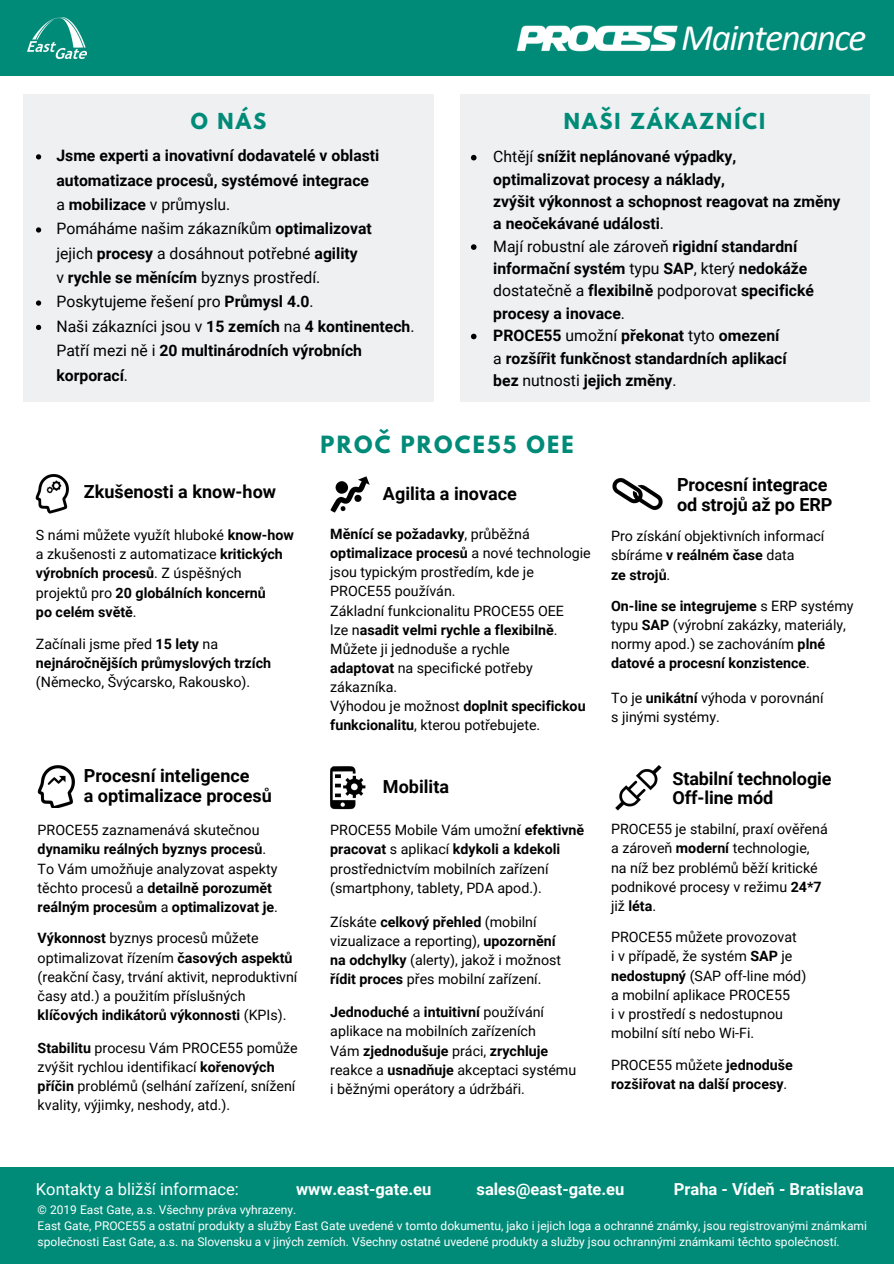
<style>
.page{position:relative;width:894px;height:1264px;background:#fff}
.page>*{position:absolute;margin:0;border:0;box-sizing:border-box;transform-origin:0 0}
.t1{font:italic 37.5px "Calibri";letter-spacing:-.045em;color:#fff}
.t2{font:700 21px "League Spartan";letter-spacing:.105em;color:#008b78}
.t3{font:700 19.5px "League Spartan";letter-spacing:.105em;color:#008b78}
.t4{font:700 18px/19.2px "Roboto";color:#000}
.t5{font:700 16.5px "Roboto";color:#fff}
.t6{font:16.5px "Roboto";color:#fff}
.t7{font:700 15.75px/22.4px "Roboto";color:#000}
.t8{font:14.25px/19.2px "Roboto";color:#000}
.t9{font:700 14.25px/19.2px "Roboto";color:#000}
.t10{font:12px/15.8px "Roboto";color:#fff}
.s1{font-weight:400}
.s2{font-weight:700}
</style>
<div class="page">
<div style="left:0;top:0;width:893px;height:75px;background:#008b78"></div>
<img style="left:28px;top:18px;width:58px;height:40px">
<div style="left:460px;top:95px;width:409px;height:307px;background:#eef0f2"></div>
<svg style="left:471px;top:155px;width:5px;height:5px"></svg>
<svg style="left:471px;top:244px;width:5px;height:6px"></svg>
<svg style="left:471px;top:334px;width:5px;height:5px"></svg>
<div style="left:23px;top:95px;width:410px;height:307px;background:#eef0f2"></div>
<svg style="left:36px;top:154px;width:5px;height:5px"></svg>
<svg style="left:36px;top:227px;width:5px;height:5px"></svg>
<svg style="left:36px;top:300px;width:5px;height:6px"></svg>
<svg style="left:36px;top:325px;width:5px;height:5px"></svg>
<div style="left:0;top:1167px;width:893px;height:96px;background:#008b78"></div>
<img style="left:36px;top:475px;width:33px;height:39px">
<img style="left:330px;top:476px;width:39px;height:37px">
<img style="left:612px;top:478px;width:51px;height:33px">
<img style="left:37px;top:765px;width:38px;height:42px">
<img style="left:330px;top:766px;width:36px;height:44px">
<img style="left:615px;top:765px;width:47px;height:46px">
<img style="left:516px;top:25px;width:161px;height:26px">
<h1 class="t1" style="left:681px;top:22px;width:187px">Maintenance</h1>
<h3 class="t3" style="left:191px;top:111px;width:77px">O NÁS</h3>
<h3 class="t3" style="left:563px;top:111px;width:203px">NAŠI ZÁKAZNÍCI</h3>
<p class="t7" style="left:56px;top:144px;width:359px;line-height:24.3px">Jsme experti a inovativní dodavatelé v oblasti automatizace procesů, systémové integrace<br><span class="s1">a</span> mobilizace <span class="s1">v průmyslu.<br>Pomáháme našim zákazníkům</span> optimalizovat<br><span class="s1">jejich</span> procesy <span class="s1">a dosáhnout potřebné</span> agility<br><span class="s1">v</span> rychle se měnícím <span class="s1">byznys prostředí.<br>Poskytujeme řešení pro</span> Průmysl 4.0<span class="s1">.<br>Naši zákazníci jsou v</span> 15 zemích <span class="s1">na</span> 4 kontinentech<span class="s1">.<br>Patří mezi ně i</span> 20 multinárodních výrobních korporací<span class="s1">.</span></p>
<p class="t7" style="left:493px;top:146px;width:348px"><span class="s1">Chtějí</span> snížit neplánované výpadky,<br>optimalizovat procesy a náklady,<br>zvýšit výkonnost a schopnost reagovat na změny a neočekávané události<span class="s1">.<br>Mají robustní ale zároveň</span> rigidní standardní informační systém <span class="s1">typu</span> SAP<span class="s1">, který</span> nedokáže <span class="s1">dostatečně a</span> flexibilně <span class="s1">podporovat</span> specifické procesy a inovace<span class="s1">.<br></span>PROCE55 <span class="s1">umožní</span> překonat <span class="s1">tyto</span> omezení<br><span class="s1">a</span> rozšířit funkčnost standardních aplikací<br>bez <span class="s1">nutnosti</span> jejich změny<span class="s1">.</span></p>
<p class="t4" style="left:84px;top:482px;width:194px">Zkušenosti a know-how</p>
<p class="t8" style="left:36px;top:525px;width:259px">S námi můžete využít hluboké <span class="s2">know-how </span>a zkušenosti z automatizace <span class="s2">kritických výrobních procesů</span>. Z úspěšných projektů pro <span class="s2">20 globálních koncernů<br>po celém světě</span>.</p>
<p class="t9" style="left:36px;top:634px;width:236px"><span class="s1">Začínali jsme před</span> 15 lety <span class="s1">na </span>nejnáročnějších průmyslových trzích</p>
<p class="t8" style="left:36px;top:672px;width:216px">(Německo, Švýcarsko, Rakousko).</p>
<p class="t4" style="left:84px;top:766px;width:189px">Procesní inteligence<br>a optimalizace procesů</p>
<p class="t9" style="left:38px;top:820px;width:242px"><span class="s1">PROCE55 zaznamenává skutečnou </span>dynamiku reálných byznys procesů<span class="s1">.<br>To Vám umožňuje analyzovat aspekty těchto procesů a</span> detailně porozumět reálným procesům <span class="s1">a</span> optimalizovat je<span class="s1">.</span></p>
<p class="t8" style="left:38px;top:929px;width:261px"><span class="s2">Výkonnost</span> byznys procesů můžete optimalizovat řízením <span class="s2">časových aspektů </span>(reakční časy, trvání aktivit, neproduktivní časy atd.) a použitím příslušných <span class="s2">klíčových indikátorů výkonnosti</span> (KPIs).</p>
<p class="t8" style="left:38px;top:1038px;width:261px"><span class="s2">Stabilitu</span> procesu Vám PROCE55 pomůže zvýšit rychlou identifikací <span class="s2">kořenových příčin</span> problémů (selhání zařízení, snížení kvality, výjimky, neshody, atd.).</p>
<h2 class="t2" style="left:320px;top:434px;width:255px">PROČ PROCE55 OEE</h2>
<p class="t4" style="left:383px;top:484px;width:135px">Agilita a inovace</p>
<p class="t4" style="left:676px;top:475px;width:157px">Procesní integrace od strojů až po ERP</p>
<p class="t8" style="left:330px;top:524px;width:262px"><span class="s2">Měnící se požadavky</span>, průběžná <span class="s2">optimalizace procesů</span> a nové technologie jsou typickým prostředím, kde je<br>PROCE55 používán.<br>Základní funkcionalitu PROCE55 OEE<br>lze n<span class="s2">asadit velmi rychle a flexibilně</span>.<br>Můžete ji jednoduše a rychle<br><span class="s2">adaptovat</span> na specifické potřeby zákazníka.<br>Výhodou je možnost <span class="s2">doplnit specifickou funkcionalitu</span>, kterou potřebujete.</p>
<p class="t8" style="left:611px;top:527px;width:215px">Pro získání objektivních informací sbíráme <span class="s2">v reálném čase</span> data<br><span class="s2">ze strojů</span>.</p>
<p class="t8" style="left:611px;top:596px;width:244px"><span class="s2">On-line se integrujeme</span> s ERP systémy typu <span class="s2">SAP</span> (výrobní zakázky, materiály, normy apod.) se zachováním <span class="s2">plné datové a procesní konzistence</span>.</p>
<p class="t8" style="left:611px;top:688px;width:214px">To je <span class="s2">unikátní</span> výhoda v porovnání s jinými systémy.</p>
<p class="t4" style="left:383px;top:777px;width:68px">Mobilita</p>
<p class="t8" style="left:330px;top:820px;width:255px">PROCE55 Mobile Vám umožní <span class="s2">efektivně pracovat</span> s aplikací <span class="s2">kdykoli a kdekoli </span>prostřednictvím mobilních zařízení (smartphony, tablety, PDA apod.).</p>
<p class="t8" style="left:330px;top:912px;width:232px">Získáte <span class="s2">celkový přehled</span> (mobilní vizualizace a reporting), <span class="s2">upozornění na odchylky</span> (alerty), jakož i možnost <span class="s2">řídit proces</span> přes mobilní zařízení.</p>
<p class="t8" style="left:330px;top:1002px;width:247px"><span class="s2">Jednoduché</span> a <span class="s2">intuitivní</span> používání aplikace na mobilních zařízeních<br>Vám <span class="s2">zjednodušuje</span> práci, <span class="s2">zrychluje </span>reakce a <span class="s2">usnadňuje</span> akceptaci systému i běžnými operátory a údržbáři.</p>
<p class="t4" style="left:672px;top:769px;width:160px">Stabilní technologie<br>Off-line mód</p>
<p class="t8" style="left:611px;top:819px;width:218px">PROCE55 je stabilní, praxí ověřená a zároveň <span class="s2">moderní</span> technologie, na níž bez problémů běží kritické podnikové procesy v režimu <span class="s2">24*7 </span>již <span class="s2">léta</span>.</p>
<p class="t8" style="left:611px;top:927px;width:197px">PROCE55 můžete provozovat<br>i v případě, že systém <span class="s2">SAP</span> je <span class="s2">nedostupný</span> (SAP off-line mód) a mobilní aplikace PROCE55<br>i v prostředí s nedostupnou mobilní sítí nebo Wi-Fi.</p>
<p class="t9" style="left:611px;top:1055px;width:183px"><span class="s1">PROCE55 můžete</span> jednoduše rozšiřovat na další procesy<span class="s1">.</span></p>
<p class="t6" style="left:36px;top:1179px;width:204px">Kontakty a bližší informace:</p>
<p class="t5" style="left:296px;top:1179px;width:137px">www.east-gate.eu</p>
<p class="t5" style="left:476px;top:1179px;width:149px">sales@east-gate.eu</p>
<p class="t5" style="left:673px;top:1179px;width:191px">Praha - Vídeň - Bratislava</p>
<p class="t10" style="left:38px;top:1202px;width:830px">© 2019 East Gate, a.s. Všechny práva vyhrazeny.<br>East Gate, PROCE55 a ostatní produkty a služby East Gate uvedené v tomto dokumentu, jako i jejich loga a ochranné známky, jsou registrovanými známkami společnosti East Gate, a.s. na Slovensku a v jiných zemích. Všechny ostatné uvedené produkty a služby jsou ochrannými známkami těchto společností.</p>
</div>
